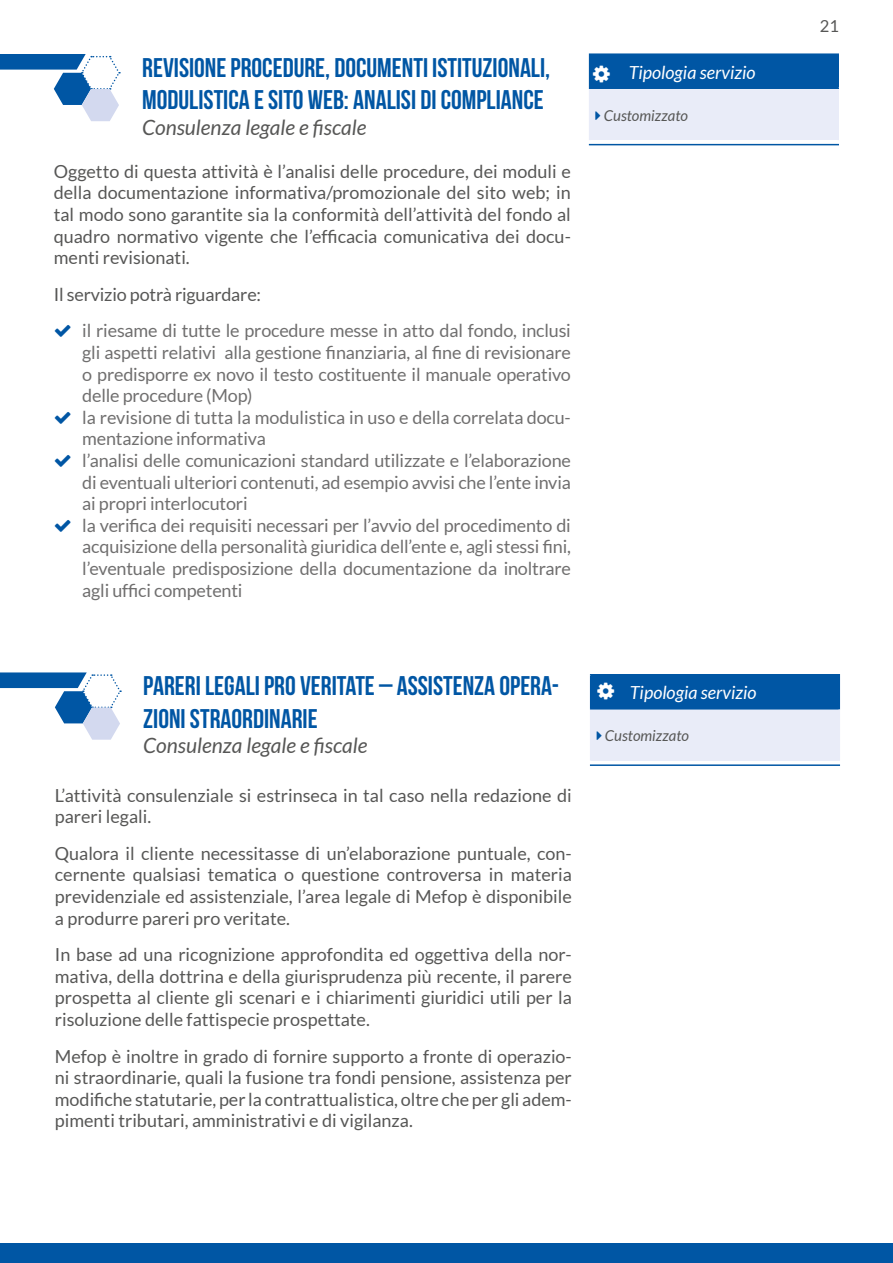
<style>
.page{position:relative;width:893px;height:1263px;background:#fff}
.page>*{position:absolute;margin:0;border:0;box-sizing:border-box;transform-origin:0 0}
.t1{font:27px/32.4px "Bebas Neue";color:#0056a4}
.t2{font:italic 21px "Lato";color:#575756}
.t3{font:18px/21.6px "Lato";color:#575756;text-align:justify}
.t4{font:18px/21.6px "Lato";letter-spacing:-.01em;color:#706f6f}
.t5{font:italic 18px "Lato";color:#fff}
.t6{font:16.5px "Lato";color:#575756}
.t7{font:italic 15px "Lato";color:#575756}
</style>
<div class="page">
<div style="left:0;top:1243px;width:893px;height:20px;background:#0056a4"></div>
<svg style="left:0;top:54px;width:120px;height:67px"></svg>
<div style="left:590px;top:54px;width:248px;height:34px;background:#0056a4"></div>
<div style="left:590px;top:88px;width:248px;height:52px;background:#e9ecf8"></div>
<hr style="left:589px;top:55px;width:1px;height:32px;background:#0056a4">
<hr style="left:589px;top:53px;width:250px;height:2px;background:#0056a4">
<hr style="left:837px;top:55px;width:2px;height:32px;background:#0056a4">
<hr style="left:589px;top:89px;width:1px;height:51px;background:#e9ecf8">
<hr style="left:589px;top:87px;width:250px;height:2px;background:#0056a4">
<hr style="left:837px;top:89px;width:2px;height:51px;background:#e9ecf8">
<hr style="left:589px;top:144px;width:250px;height:1px;background:#0056a4">
<svg style="left:0;top:672px;width:121px;height:68px"></svg>
<div style="left:591px;top:675px;width:248px;height:34px;background:#0056a4"></div>
<div style="left:591px;top:709px;width:248px;height:52px;background:#e9ecf8"></div>
<hr style="left:590px;top:675px;width:1px;height:33px;background:#0056a4">
<hr style="left:590px;top:674px;width:250px;height:1px;background:#0056a4">
<hr style="left:838px;top:675px;width:2px;height:33px;background:#0056a4">
<hr style="left:590px;top:709px;width:1px;height:52px;background:#e9ecf8">
<hr style="left:590px;top:708px;width:250px;height:1px;background:#0056a4">
<hr style="left:838px;top:709px;width:2px;height:52px;background:#e9ecf8">
<hr style="left:590px;top:764px;width:250px;height:2px;background:#0056a4">
<h1 class="t1" style="left:142px;top:51px;width:410px">REVISIONE PROCEDURE, DOCUMENTI ISTITUZIONALI,<br>MODULISTICA E SITO WEB: ANALISI DI COMPLIANCE</h1>
<p class="t2" style="left:142px;top:115px;width:226px">Consulenza legale e fiscale</p>
<p class="t3" style="left:54px;top:160px;width:519px">Oggetto di questa attività è l’analisi delle procedure, dei moduli e della documentazione informativa/promozionale del sito web; in tal modo sono garantite sia la conformità dell’attività del fondo al quadro normativo vigente che l’efficacia comunicativa dei docu&shy;menti revisionati.</p>
<p class="t3" style="left:54px;top:283px;width:209px">Il servizio potrà riguardare:</p>
<p class="t4" style="left:82px;top:320px;width:490px">il riesame di tutte le procedure messe in atto dal fondo, inclusi gli aspetti relativi alla gestione finanziaria, al fine di revisionare o predisporre ex novo il testo costituente il manuale operativo delle procedure (Mop)<br>la revisione di tutta la modulistica in uso e della correlata docu&shy;mentazione informativa<br>l’analisi delle comunicazioni standard utilizzate e l’elaborazione di eventuali ulteriori contenuti, ad esempio avvisi che l’ente invia ai propri interlocutori<br>la verifica dei requisiti necessari per l’avvio del procedimento di acquisizione della personalità giuridica dell’ente e, agli stessi fini, l’eventuale predisposizione della documentazione da inoltrare agli uffici competenti</p>
<h1 class="t1" style="left:143px;top:669px;width:417px">PARERI LEGALI PRO VERITATE – ASSISTENZA OPERA-<br>ZIONI STRAORDINARIE</h1>
<p class="t2" style="left:143px;top:734px;width:226px">Consulenza legale e fiscale</p>
<p class="t3" style="left:55px;top:784px;width:518px">L’attività consulenziale si estrinseca in tal caso nella redazione di pareri legali.</p>
<p class="t3" style="left:55px;top:842px;width:519px">Qualora il cliente necessitasse di un’elaborazione puntuale, con&shy;cernente qualsiasi tematica o questione controversa in materia previdenziale ed assistenziale, l’area legale di Mefop è disponibile a produrre pareri pro veritate.</p>
<p class="t3" style="left:55px;top:944px;width:518px">In base ad una ricognizione approfondita ed oggettiva della nor&shy;mativa, della dottrina e della giurisprudenza più recente, il parere prospetta al cliente gli scenari e i chiarimenti giuridici utili per la risoluzione delle fattispecie prospettate.</p>
<p class="t3" style="left:55px;top:1045px;width:518px">Mefop è inoltre in grado di fornire supporto a fronte di operazio&shy;ni straordinarie, quali la fusione tra fondi pensione, assistenza per modifiche statutarie, per la contrattualistica, oltre che per gli adem&shy;pimenti tributari, amministrativi e di vigilanza.</p>
<p class="t5" style="left:629px;top:62px;width:128px">Tipologia servizio</p>
<p class="t7" style="left:604px;top:107px;width:86px">Customizzato</p>
<p class="t5" style="left:630px;top:682px;width:128px">Tipologia servizio</p>
<p class="t7" style="left:605px;top:727px;width:86px">Customizzato</p>
<p class="t6" style="left:820px;top:17px;width:21px">21</p>
</div>
